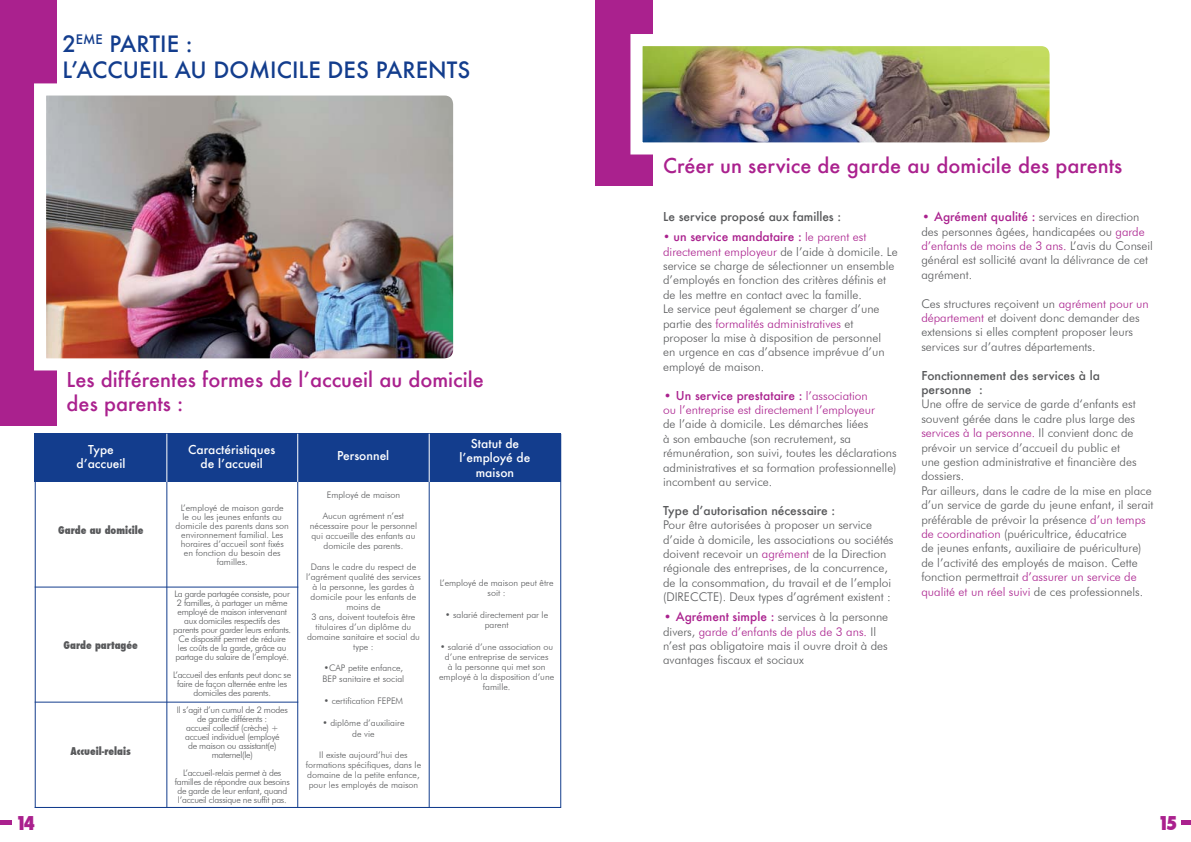
<style>
.page{position:relative;width:1191px;height:842px;background:#fff}
.page>*{position:absolute;margin:0;border:0;box-sizing:border-box;transform-origin:0 0}
.t1{font:500 22px/26.4px "Futura";color:#133d8d}
.t2{font:500 20px/24px "Futura";color:#aa218e}
.t3{font:800 condensed 18.6px "Futura";color:#aa218e}
.t4{font:300 12px/14.4px "Futura BT";color:#58595b}
.t5{font:500 12px/14.4px "Futura";color:#58595b}
.t6{font:500 12px/14.4px "Futura";color:#fff;text-align:center}
.t7{font:500 12px "Futura";color:#aa218e}
.t8{font:300 12px "Futura BT";color:#aa218e}
.t9{font:800 condensed 10.5px "Futura";color:#58595b}
.t10{font:300 9px/10px "Futura BT";color:#58595b;text-align:center}
.t11{font:300 9px/9px "Futura BT";letter-spacing:-.03em;color:#58595b;text-align:center}
.s1{font-family:"Futura BT";font-weight:300}
.s2{color:#aa218e}
.s3{font-family:"Futura";font-weight:500;color:#aa218e}
</style>
<div class="page">
<div style="left:0;top:820px;width:12px;height:5px;background:#aa218e"></div>
<div style="left:1181px;top:820px;width:10px;height:5px;background:#aa218e"></div>
<div style="left:34px;top:434px;width:526px;height:48px;background:#133d8d"></div>
<hr style="left:35px;top:587px;width:263px;height:1px;background:#133d8d">
<hr style="left:35px;top:702px;width:263px;height:1px;background:#133d8d">
<hr style="left:35px;top:807px;width:525px;height:1px;background:#133d8d">
<hr style="left:166px;top:471px;width:1px;height:337px;background:#133d8d">
<hr style="left:166px;top:434px;width:1px;height:48px;background:#fff">
<hr style="left:297px;top:471px;width:1px;height:337px;background:#133d8d">
<hr style="left:297px;top:434px;width:1px;height:48px;background:#fff">
<hr style="left:429px;top:471px;width:1px;height:337px;background:#133d8d">
<hr style="left:429px;top:434px;width:1px;height:48px;background:#fff">
<div style="left:0;top:0;width:57px;height:426px;background:#aa218e"></div>
<img style="left:34px;top:83px;width:420px;height:288px">
<div style="left:595px;top:0;width:58px;height:186px;background:#aa218e"></div>
<img style="left:630px;top:34px;width:420px;height:121px">
<h1 class="t1" style="left:62px;top:30px;width:167px">2<sup>eme</sup> partie :<br>L’accueil au domi</h1>
<h1 class="t1" style="left:277px;top:56px;width:65px">cile des</h1>
<h1 class="t1" style="left:376px;top:56px;width:26px">pare</h1>
<h1 class="t1" style="left:428px;top:56px;width:40px">nts</h1>
<h2 class="t2" style="left:67px;top:367px;width:419px">Les différentes formes de l’accueil au domicile des parents :</h2>
<p class="t6" style="left:188px;top:442px;width:89px">Caractéristiques de l’accueil</p>
<p class="t6" style="left:459px;top:436px;width:72px">Statut de l’employé de maison</p>
<p class="t6" style="left:77px;top:442px;width:50px">Type d’accueil</p>
<p class="t6" style="left:337px;top:448px;width:54px">Personnel</p>
<p class="t9" style="left:58px;top:523px;width:87px">Garde au domicile</p>
<p class="t9" style="left:64px;top:638px;width:76px">Garde partagée</p>
<p class="t9" style="left:71px;top:743px;width:62px">Accueil-relais</p>
<p class="t10" style="left:176px;top:503px;width:115px;line-height:9px">L’employé de maison garde<br>le ou les jeunes enfants au domicile des parents dans son environnement familial. Les horaires d’accueil sont fixés en fonction du besoin des familles.</p>
<p class="t11" style="left:173px;top:589px;width:119px">La garde partagée consiste, pour<br>2 familles, à partager un même employé de maison intervenant aux domiciles respectifs des parents pour garder leurs enfants.<br>Ce dispositif permet de réduire les coûts de la garde, grâce au partage du salaire de l’employé.</p>
<p class="t11" style="left:173px;top:670px;width:119px">L’accueil des enfants peut donc se faire de façon alternée entre les domiciles des parents.</p>
<p class="t11" style="left:177px;top:706px;width:112px">Il s’agit d’un cumul de 2 modes de garde différents :<br>accueil collectif (crèche) + accueil individuel (employé<br>de maison ou assistant(e) maternel(le)</p>
<p class="t11" style="left:175px;top:769px;width:116px">L’accueil-relais permet à des familles de répondre aux besoins de garde de leur enfant, quand l’accueil classique ne suffit pas.</p>
<p class="t10" style="left:327px;top:489px;width:75px">Employé de maison</p>
<p class="t10" style="left:310px;top:510px;width:109px">Aucun agrément n’est nécessaire pour le personnel qui accueille des enfants au domicile des parents.</p>
<p class="t10" style="left:306px;top:561px;width:116px">Dans le cadre du respect de l’agrément qualité des services à la personne, les gardes à domicile pour les enfants de moins de<br>3 ans, doivent toutefois être titulaires d’un diplôme du domaine sanitaire et social du type :</p>
<p class="t10" style="left:323px;top:662px;width:83px;line-height:11px;text-align:left">•CAP petite enfance,<br>BEP sanitaire et social</p>
<p class="t10" style="left:324px;top:695px;width:81px">• certification FEPEM</p>
<p class="t10" style="left:322px;top:717px;width:84px;line-height:11px">• diplôme d’auxiliaire de vie</p>
<p class="t10" style="left:306px;top:749px;width:117px">Il existe aujourd’hui des formations spécifiques, dans le domaine de la petite enfance, pour les employés de maison</p>
<p class="t10" style="left:440px;top:578px;width:115px">L’employé de maison peut être soit :</p>
<p class="t10" style="left:445px;top:610px;width:104px">• salarié directement par le parent</p>
<p class="t10" style="left:439px;top:642px;width:116px">• salarié d’une association ou d’une entreprise de services<br>à la personne qui met son employé à la disposition d’une famille.</p>
<h2 class="t2" style="left:663px;top:154px;width:461px">Créer un service de garde au domicile des parents</h2>
<p class="t5" style="left:663px;top:209px;width:180px">Le service proposé aux familles :</p>
<p class="t7" style="left:663px;top:228px;width:205px"><span class="s1">•</span> un service mandataire : <span class="s1">le parent est</span></p>
<p class="t4" style="left:663px;top:244px;width:236px"><span class="s2">directement employeur</span> de l’aide à domicile. Le service se charge de sélectionner un ensemble d’employés en fonction des critères définis et de les mettre en contact avec la famille.<br>Le service peut également se charger d’une partie des <span class="s2">formalités administratives</span> et proposer la mise à disposition de personnel<br>en urgence en cas d’absence imprévue d’un employé de maison.</p>
<p class="t7" style="left:663px;top:387px;width:206px">• U n service prestataire : <span class="s1">l’association</span></p>
<p class="t8" style="left:663px;top:402px;width:213px">ou l’entreprise est directement l’employeur</p>
<p class="t4" style="left:663px;top:417px;width:235px">de l’aide à domicile. Les démarches liées<br>à son embauche (son recrutement, sa rémunération, son suivi, toutes les déclarations administratives et sa formation professionnelle) incombent au service.</p>
<p class="t5" style="left:663px;top:503px;width:174px">Type d’autorisation nécessaire :</p>
<p class="t4" style="left:663px;top:518px;width:232px">Pour être autorisées à proposer un service d’aide à domicile, les associations ou sociétés doivent recevoir un <span class="s2">agrément</span> de la Direction régionale des entreprises, de la concurrence, de la consommation, du travail et de l’emploi (DIRECCTE). Deux types d’agrément existent :</p>
<p class="t4" style="left:663px;top:610px;width:227px"><span class="s3">• Agrément simple :</span> services à la personne divers, <span class="s2">garde d’enfants de plus de 3 ans.</span> Il n’est pas obligatoire mais il ouvre droit à des avantages fiscaux et sociaux</p>
<p class="t4" style="left:921px;top:210px;width:233px"><span class="s3">• Agrément qualité :</span> services en direction des personnes âgées, handicapées ou <span class="s2">garde d’enfants de moins de 3 ans.</span> L’avis du Conseil général est sollicité avant la délivrance de cet agrément.</p>
<p class="t4" style="left:921px;top:296px;width:229px">Ces structures reçoivent un <span class="s2">agrément pour un département</span> et doivent donc demander des extensions si elles comptent proposer leurs services sur d’autres départements.</p>
<p class="t5" style="left:921px;top:368px;width:180px">Fonctionnement des services à la personne :</p>
<p class="t4" style="left:921px;top:397px;width:234px">Une offre de service de garde d‘enfants est souvent gérée dans le cadre plus large des <span class="s2">services à la personne.</span> Il convient donc de prévoir un service d’accueil du public et<br>une gestion administrative et financière des dossiers.<br>Par ailleurs, dans le cadre de la mise en place d’un service de garde du jeune enfant, il serait préférable de prévoir la présence <span class="s2">d’un temps de coordination</span> (puéricultrice, éducatrice<br>de jeunes enfants, auxiliaire de puériculture) de l’activité des employés de maison. Cette fonction permettrait <span class="s2">d’assurer un service de qualité et un réel suivi</span> de ces professionnels.</p>
<h3 class="t3" style="left:16px;top:810px;width:21px">14</h3>
<h3 class="t3" style="left:1157px;top:810px;width:21px">15</h3>
</div>
